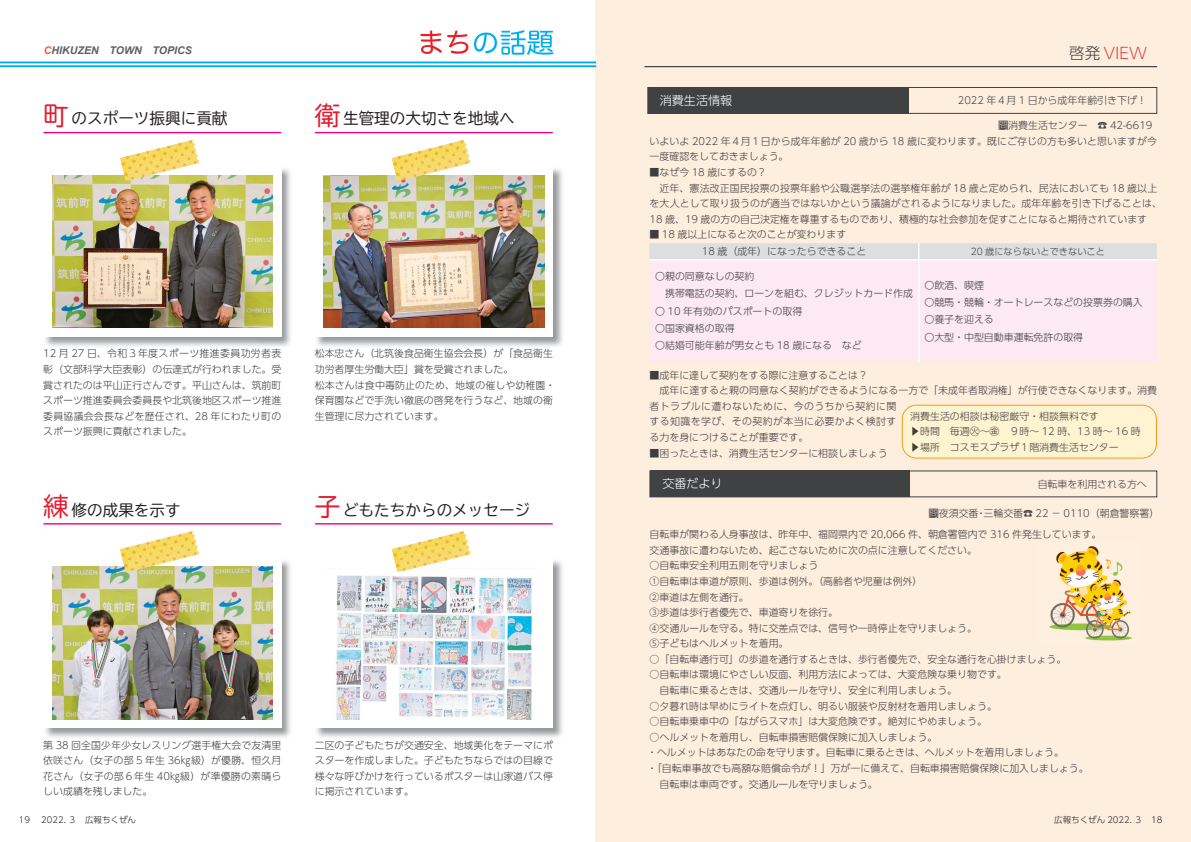
<style>
.page{position:relative;width:1191px;height:842px;background:#fff}
.page>*{position:absolute;margin:0;border:0;box-sizing:border-box;transform-origin:0 0}
.t1{font:15.6px "TBUDR Go Std";color:#231f20}
.t2{font:300 15.6px "UD Shin Go Pr 6 N";color:#e6413e}
.t3{font:300 12px "UD Shin Go Pr 6 N";color:#fff}
.t4{font:italic 700 10.6px "Arial";color:#5f5f62}
.t5{font:300 9.9px/15.6px "UD Shin Go Pr 6 N";color:#3e3e3f}
.t6{font:300 9.2px "UD Shin Go Pr 6 N";color:#3e3e3f}
.t7{font:300 8.5px "UD Shin Go Pr 6 N";color:#231f20}
.s1{color:#e96051}
.s2{color:#404142}
.s3{font-size:25.5px;color:#e41d30}
</style>
<div class="page">
<div style="left:595px;top:0;width:596px;height:842px;background:#feeede"></div>
<div style="left:648px;top:87px;width:260px;height:26px;background:#404142"></div>
<div style="left:647px;top:87px;width:510px;height:27px;border:1px solid #404142"></div>
<hr style="left:644px;top:66px;width:513px;height:1px;background:#231f20">
<div style="left:902px;top:405px;width:254px;height:53px;background:#fef4d1;border-radius:14px"></div>
<div style="left:901px;top:405px;width:256px;height:54px;border:1px solid #f89a1c;border-radius:14px"></div>
<div style="left:650px;top:471px;width:259px;height:26px;background:#404142"></div>
<div style="left:649px;top:471px;width:508px;height:26px;border:1px solid #404142"></div>
<svg style="left:420px;top:30px;width:48px;height:24px"></svg>
<svg style="left:474px;top:30px;width:79px;height:25px"></svg>
<hr style="left:0;top:62px;width:596px;height:1px;background:#00aeef">
<hr style="left:0;top:65px;width:596px;height:2px;background:#00aeef">
<hr style="left:44px;top:132px;width:237px;height:1px;background:#ed028c">
<img style="left:45px;top:168px;width:246px;height:179px">
<div style="left:43px;top:167px;width:238px;height:170px;background:#fff"></div>
<img style="left:52px;top:176px;width:220px;height:152px">
<svg style="left:146px;top:148px;width:53px;height:32px"></svg>
<img style="left:120px;top:151px;width:26px;height:29px">
<img style="left:146px;top:140px;width:49px;height:20px">
<hr style="left:44px;top:523px;width:237px;height:1px;background:#ed028c">
<img style="left:45px;top:560px;width:246px;height:178px">
<div style="left:43px;top:558px;width:238px;height:170px;background:#fff"></div>
<img style="left:52px;top:567px;width:220px;height:152px">
<svg style="left:145px;top:540px;width:54px;height:31px"></svg>
<img style="left:120px;top:543px;width:26px;height:29px">
<img style="left:146px;top:531px;width:49px;height:21px">
<hr style="left:315px;top:132px;width:237px;height:1px;background:#ed028c">
<img style="left:316px;top:168px;width:247px;height:179px">
<div style="left:315px;top:167px;width:238px;height:170px;background:#fff"></div>
<img style="left:324px;top:176px;width:220px;height:152px">
<svg style="left:418px;top:148px;width:53px;height:32px"></svg>
<img style="left:391px;top:151px;width:27px;height:29px">
<img style="left:418px;top:140px;width:48px;height:20px">
<hr style="left:315px;top:523px;width:237px;height:1px;background:#ed028c">
<img style="left:316px;top:560px;width:247px;height:178px">
<div style="left:315px;top:558px;width:238px;height:170px;background:#fff"></div>
<img style="left:336px;top:575px;width:196px;height:144px">
<svg style="left:417px;top:539px;width:54px;height:29px"></svg>
<img style="left:391px;top:543px;width:27px;height:29px">
<img style="left:418px;top:531px;width:48px;height:21px">
<img style="left:1049px;top:546px;width:83px;height:95px">
<div style="left:650px;top:261px;width:507px;height:101px;background:#fce9f1"></div>
<div style="left:649px;top:243px;width:508px;height:16px;background:#dddee0"></div>
<hr style="left:918px;top:261px;width:1px;height:101px;background:#fff">
<hr style="left:649px;top:259px;width:269px;height:2px;background:#fff">
<hr style="left:918px;top:259px;width:239px;height:2px;background:#fff">
<p class="t4" style="left:44px;top:43px;width:56px"><span class="s1">C</span>HIKUZEN</p>
<p class="t4" style="left:109px;top:43px;width:34px">TOWN</p>
<p class="t4" style="left:152px;top:43px;width:41px">TOPICS</p>
<h1 class="t2" style="left:1069px;top:40px;width:79px"><span class="s2">啓発</span> VIEW</h1>
<h1 class="t1" style="left:43px;top:106px;width:186px"><span class="s3">町</span>のスポーツ振興に貢献</h1>
<h1 class="t1" style="left:315px;top:106px;width:201px"><span class="s3">衛</span>生管理の大切さを地域へ</h1>
<p class="t3" style="left:648px;top:91px;width:86px">　消費生活情報</p>
<p class="t5" style="left:957px;top:92px;width:190px">2022 年４月 1 日から成年年齢引き下げ!</p>
<p class="t5" style="left:998px;top:117px;width:91px">問消費生活センター</p>
<p class="t5" style="left:1097px;top:117px;width:56px">☎ 42-6619</p>
<p class="t5" style="left:649px;top:133px;width:509px">いよいよ 2022 年４月１日から成年年齢が 20 歳から 18 歳に変わります。既にご存じの方も多いと思いますが今一度確認をしておきましょう。</p>
<p class="t5" style="left:649px;top:164px;width:514px">■なぜ今 18 歳にするの?<br>　近年、憲法改正国民投票の投票年齢や公職選挙法の選挙権年齢が 18 歳と定められ、民法においても 18 歳以上を大人として取り扱うのが適当ではないかという議論がされるようになりました。成年年齢を引き下げることは、18 歳、19 歳の方の自己決定権を尊重するものであり、積極的な社会参加を促すことになると期待されています</p>
<p class="t5" style="left:649px;top:226px;width:198px">■ 18 歳以上になると次のことが変わります</p>
<p class="t5" style="left:43px;top:345px;width:240px;text-align:justify">12 月 27 日、令和３年度スポーツ推進委員功労者表彰（文部科学大臣表彰）の伝達式が行われました。受賞されたのは平山正行さんです。平山さんは、筑前町スポーツ推進委員会委員長や北筑後地区スポーツ推進委員協議会会長などを歴任され、28 年にわたり町のスポーツ振興に貢献されました。</p>
<p class="t5" style="left:315px;top:345px;width:242px">松本忠さん（北筑後食品衛生協会会長）が「食品衛生功労者厚生労働大臣」賞を受賞されました。<br>松本さんは食中毒防止のため、地域の催しや幼稚園・保育園などで手洗い徹底の啓発を行うなど、地域の衛生管理に尽力されています。</p>
<p class="t5" style="left:702px;top:243px;width:166px">18 歳（成年）になったらできること</p>
<p class="t5" style="left:655px;top:267px;width:259px;line-height:17.4px">〇親の同意なしの契約<br>　携帯電話の契約、ローンを組む、クレジットカード作成〇 10 年有効のパスポートの取得<br>〇国家資格の取得<br>〇結婚可能年齢が男女とも 18 歳になる　など</p>
<p class="t5" style="left:924px;top:276px;width:220px;line-height:17.4px">〇飲酒、喫煙<br>〇競馬・競輪・オートレースなどの投票券の購入〇養子を迎える<br>〇大型・中型自動車運転免許の取得</p>
<p class="t6" style="left:970px;top:244px;width:136px">20 歳にならないとできないこと</p>
<p class="t5" style="left:649px;top:367px;width:509px">■成年に達して契約をする際に注意することは?<br>　成年に達すると親の同意なく契約ができるようになる一方で「未成年者取消権」が行使できなくなります。消費者トラブルに遭わないために、今のうちから契約に関<br>する知識を学び、その契約が本当に必要かよく検討す<br>る力を身につけることが重要です。</p>
<p class="t5" style="left:649px;top:445px;width:240px">■困ったときは、消費生活センターに相談しましょう</p>
<p class="t5" style="left:910px;top:408px;width:232px">消費生活の相談は秘密厳守・相談無料です<br>▶時間　毎週㊋～㊎　９時～ 12 時、13 時～ 16 時▶場所　コスモスプラザ１階消費生活センター</p>
<h1 class="t1" style="left:43px;top:497px;width:139px"><span class="s3">練</span>修の成果を示す</h1>
<h1 class="t1" style="left:315px;top:497px;width:217px"><span class="s3">子</span>どもたちからのメッセージ</h1>
<p class="t5" style="left:43px;top:737px;width:240px;text-align:justify">第 38 回全国少年少女レスリング選手権大会で友清里依咲さん（女子の部 5 年生 36㎏級）が優勝、恒久月花さん（女子の部６年生 40㎏級）が準優勝の素晴らしい成績を残しました。</p>
<p class="t5" style="left:315px;top:737px;width:240px;text-align:justify">二区の子どもたちが交通安全、地域美化をテーマにポスターを作成しました。子どもたちならではの目線で様々な呼びかけを行っているポスターは山家道バス停に掲示されています。</p>
<p class="t3" style="left:650px;top:474px;width:74px">　交番だより</p>
<p class="t5" style="left:649px;top:526px;width:453px">自転車が関わる人身事故は、昨年中、福岡県内で 20,066 件、朝倉署管内で 316 件発生しています。交通事故に遭わないため、起こさないために次の点に注意してください。</p>
<p class="t5" style="left:649px;top:557px;width:329px">○自転車安全利用五則を守りましょう<br>①自転車は車道が原則、歩道は例外。（高齢者や児童は例外(<br>②車道は左側を通行。<br>③歩道は歩行者優先で、車道寄りを徐行。<br>④交通ルールを守る。特に交差点では、信号や一時停止を守りましょう。<br>⑤子どもはヘルメットを着用。</p>
<p class="t5" style="left:649px;top:651px;width:418px">○「自転車通行可」の歩道を通行するときは、歩行者優先で、安全な通行を心掛けましょう。</p>
<p class="t5" style="left:649px;top:666px;width:359px">○自転車は環境にやさしい反面、利用方法によっては、大変危険な乗り物です。　自転車に乗るときは、交通ルールを守り、安全に利用しましょう。</p>
<p class="t5" style="left:649px;top:698px;width:349px">○夕暮れ時は早めにライトを点灯し、明るい服装や反射材を着用しましょう。</p>
<p class="t5" style="left:649px;top:713px;width:339px">○自転車乗車中の「ながらスマホ」は大変危険です。絶対にやめましょう。</p>
<p class="t5" style="left:647px;top:729px;width:443px">○ヘルメットを着用し、自転車損害賠償保険に加入しましょう。<br>・ヘルメットはあなたの命を守ります。自転車に乗るときは、ヘルメットを着用しましょう。<br>・「自転車事故でも高額な賠償命令が！」万が一に備えて、自転車損害賠償保険に加入しましょう。　自転車は車両です。交通ルールを守りましょう。</p>
<p class="t5" style="left:1037px;top:476px;width:111px">自転車を利用される方へ</p>
<p class="t5" style="left:983px;top:505px;width:177px">三輪交番☎ 22 － 0110（朝倉警察署(</p>
<p class="t5" style="left:929px;top:505px;width:51px">問夜須交番</p>
<p class="t5" style="left:976px;top:505px;width:11px">・</p>
<p class="t7" style="left:19px;top:813px;width:119px">19　 2022. ３　広報ちくぜん</p>
<p class="t7" style="left:1054px;top:813px;width:90px">広報ちくぜん 2022. ３</p>
<p class="t7" style="left:1151px;top:813px;width:13px">18</p>
</div>
